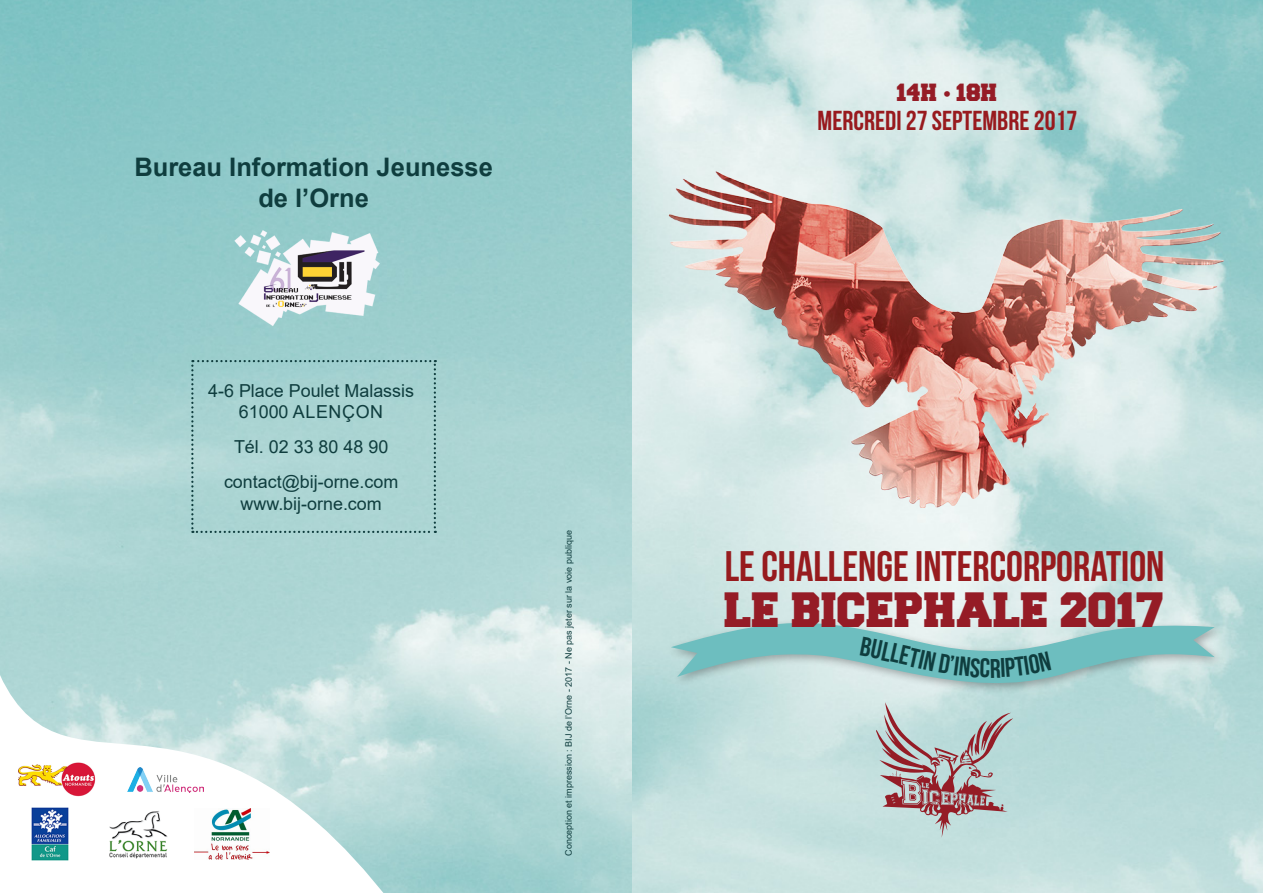
<style>
.page{position:relative;width:1263px;height:893px;background:#fff}
.page>*{position:absolute;margin:0;border:0;box-sizing:border-box;transform-origin:0 0}
.t1{font:42.6px "Bebas Neue";color:#971b1e}
.t2{font:41.85px "Freshman";color:#951c26}
.t3{font:27.45px "Bebas Neue";color:#981a1e}
.t4{font:27px "Bebas Neue";color:#0f3d3e}
.t5{font:700 25.5px "Arial";color:#0f3d3e}
.t6{font:21px "Freshman";color:#951c26}
.t7{font:17.85px "Arial";color:#0f3d3e}
.t8{font:17.85px "Arial";letter-spacing:.035em;color:#0f3d3e}
.t9{font:9px "Arial";color:#0f3d3e}
.s1{font-family:"Liberation Sans"}
</style>
<div class="page">
<img style="left:0;top:0;width:1263px;height:893px">
<img style="left:661px;top:162px;width:572px;height:355px">
<svg style="left:876px;top:702px;width:137px;height:136px;background:#b5b3b4"></svg>
<img style="left:220px;top:221px;width:173px;height:116px">
<div style="left:667px;top:618px;width:558px;height:76px;background:#231f20;opacity:.34"></div>
<svg style="left:191px;top:360px;width:245px;height:173px;background:#a7d1d0"></svg>
<svg style="left:0;top:627px;width:393px;height:266px"></svg>
<img style="left:19px;top:750px;width:76px;height:51px">
<img style="left:32px;top:808px;width:36px;height:53px">
<img style="left:127px;top:768px;width:77px;height:25px">
<img style="left:106px;top:809px;width:64px;height:51px">
<img style="left:194px;top:809px;width:75px;height:51px">
<svg style="left:671px;top:610px;width:544px;height:79px;background:#a7d3d2"></svg>
<p class="t5" style="left:134px;top:149px;width:360px">Bureau Information Jeunesse</p>
<p class="t5" style="left:258px;top:180px;width:112px">de l’Orne</p>
<p class="t7" style="left:208px;top:378px;width:207px">4-6 Place Poulet Malassis</p>
<p class="t8" style="left:239px;top:400px;width:146px">61000 ALENÇON</p>
<p class="t7" style="left:234px;top:435px;width:156px">Tél. 02 33 80 48 90</p>
<p class="t7" style="left:224px;top:469px;width:176px">contact@bij-orne.com</p>
<p class="t7" style="left:241px;top:491px;width:143px">www.bij-orne.com</p>
<p class="t9" style="left:563px;top:856px;width:327px;rotate:-90deg">Conception et impression : BIJ de l’Orne - 2017 - Ne pas jeter sur la voie publique</p>
<p class="t6" style="left:897px;top:83px;width:102px">14H <span class="s1">•</span> 18H</p>
<p class="t3" style="left:817px;top:105px;width:261px">MERCREDI 27 SEPTEMBRE 2017</p>
<p class="t1" style="left:725px;top:543px;width:441px">LE CHALLENGE INTERCORPORATION</p>
<p class="t2" style="left:725px;top:592px;width:441px">LE BICEPHALE 2017</p>
<p class="t4" style="left:894px;top:638px;width:35px;rotate:13deg">LETI</p>
</div>
